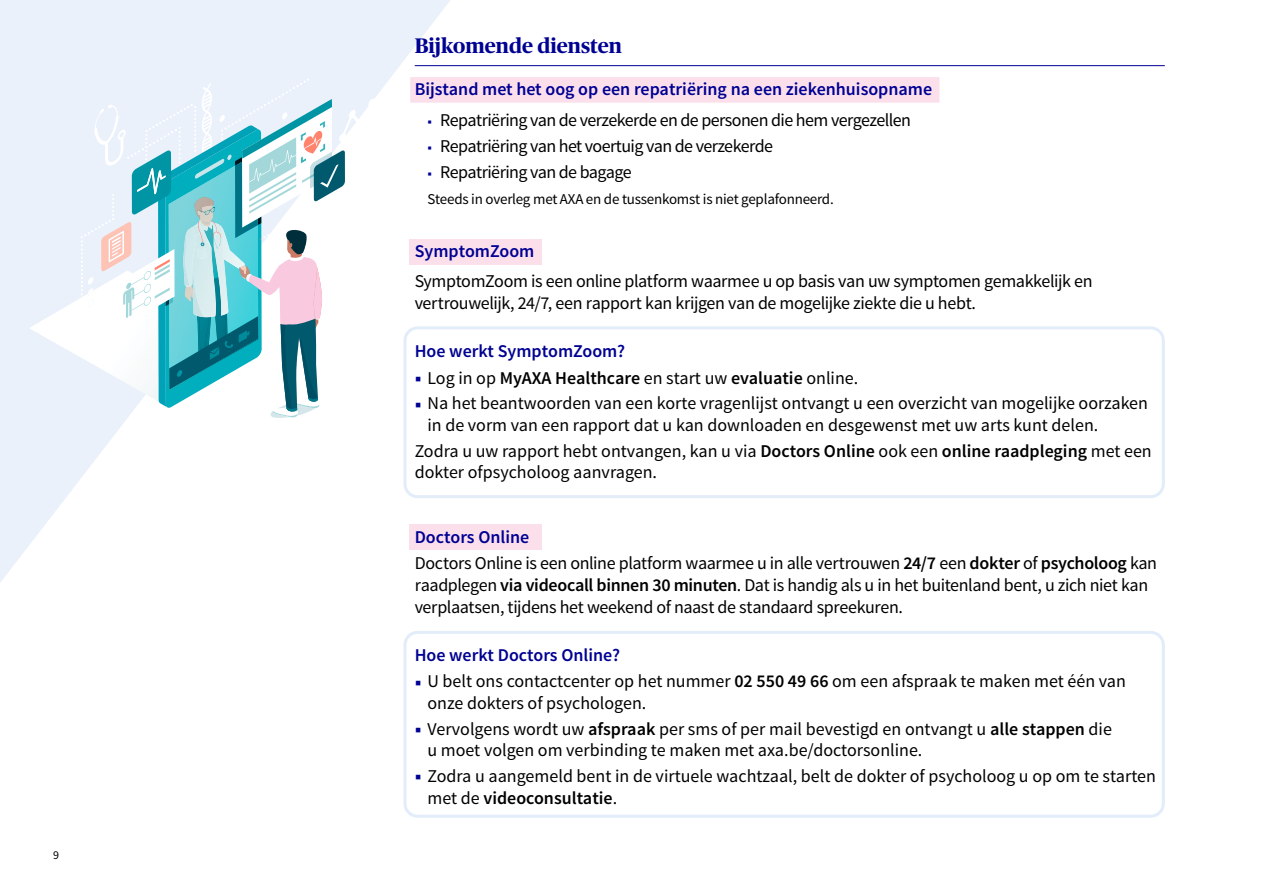
<style>
.page{position:relative;width:1263px;height:893px;background:#fff}
.page>*{position:absolute;margin:0;border:0;box-sizing:border-box;transform-origin:0 0}
.t1{font:700 21px "Publico Headline";color:#000093}
.t2{font:18px/21.6px "Source Sans Pro";letter-spacing:-.015em;color:#000}
.t3{font:600 18px "Source Sans Pro";color:#000093}
.t4{font:600 18px "Source Sans Pro";color:#000}
.t5{font:15px "Source Sans Pro";letter-spacing:-.015em;color:#000}
.t6{font:12px "Source Sans Pro";color:#000}
.s1{font-size:15px;color:#000093}
.s2{font-weight:400;font-size:22.5px;color:#000093}
.s3{font-weight:400}
.s4{font-size:22.5px;color:#000093}
.s5{font-weight:600}
.s6{font-weight:600;color:#000093}
</style>
<div class="page">
<svg style="left:0;top:0;width:451px;height:582px"></svg>
<div style="left:409px;top:239px;width:132px;height:26px;background:#fbdfeb"></div>
<div style="left:409px;top:525px;width:132px;height:25px;background:#fbdfeb"></div>
<div style="left:403px;top:326px;width:762px;height:172px;border:3px solid #e2edf9;border-radius:13px"></div>
<div style="left:403px;top:631px;width:762px;height:187px;border:3px solid #e2edf9;border-radius:13px"></div>
<hr style="left:415px;top:65px;width:750px;height:1px;background:#000093">
<div style="left:410px;top:77px;width:529px;height:26px;background:#fbdfeb"></div>
<svg style="left:29px;top:78px;width:346px;height:340px"></svg>
<p class="t6" style="left:53px;top:848px;width:7px">9</p>
<p class="t1" style="left:415px;top:30px;width:209px">Bijkomende diensten</p>
<p class="t3" style="left:415px;top:78px;width:519px">Bijstand met het oog op een repatriëring na een ziekenhuisopname</p>
<p class="t2" style="left:427px;top:109px;width:485px"><span class="s1">■</span> Repatriëring van de verzekerde en de personen die hem vergezellen</p>
<p class="t2" style="left:427px;top:135px;width:347px"><span class="s1">■</span> Repatriëring van het voertuig van de verzekerde</p>
<p class="t2" style="left:427px;top:161px;width:206px"><span class="s1">■</span> Repatriëring van de bagage</p>
<p class="t5" style="left:427px;top:190px;width:408px">Steeds in overleg met AXA en de tussenkomst is niet geplafonneerd.</p>
<p class="t3" style="left:415px;top:239px;width:121px">SymptomZoom</p>
<p class="t2" style="left:415px;top:271px;width:679px">SymptomZoom is een online platform waarmee u op basis van uw symptomen gemakkelijk en vertrouwelijk, 24/7, een rapport kan krijgen van de mogelijke ziekte die u hebt.</p>
<p class="t3" style="left:415px;top:340px;width:212px">Hoe werkt SymptomZoom?</p>
<p class="t4" style="left:415px;top:366px;width:445px"><span class="s2">■</span> <span class="s3">Log in op</span> MyAXA Healthcare <span class="s3">en start uw</span> evaluatie <span class="s3">online.</span></p>
<p class="t2" style="left:427px;top:393px;width:722px;text-indent:-13px"><span class="s4">■</span> Na het beantwoorden van een korte vragenlijst ontvangt u een overzicht van mogelijke oorzaken in de vorm van een rapport dat u kan downloaden en desgewenst met uw arts kunt delen.</p>
<p class="t2" style="left:415px;top:440px;width:738px">Zodra u uw rapport hebt ontvangen, kan u via <span class="s5">Doctors Online</span> ook een <span class="s5">online raadpleging</span> met een dokter ofpsycholoog aanvragen.</p>
<p class="t2" style="left:415px;top:525px;width:744px;line-height:26.1px"><span class="s6">Doctors Online<br></span>Doctors Online is een online platform waarmee u in alle vertrouwen <span class="s5">24/7</span> een <span class="s5">dokter</span> of <span class="s5">psycholoog</span> kan</p>
<p class="t2" style="left:415px;top:574px;width:735px">raadplegen <span class="s5">via videocall binnen 30 minuten</span>. Dat is handig als u in het buitenland bent, u zich niet kan verplaatsen, tijdens het weekend of naast de standaard spreekuren.</p>
<p class="t3" style="left:415px;top:644px;width:207px">Hoe werkt Doctors Online?</p>
<p class="t2" style="left:427px;top:671px;width:700px;text-indent:-13px"><span class="s4">■</span> U belt ons contactcenter op het nummer <span class="s5">02 550 49 66</span> om een afspraak te maken met één van onze dokters of psychologen.</p>
<p class="t2" style="left:427px;top:718px;width:686px;text-indent:-13px"><span class="s4">■</span> Vervolgens wordt uw <span class="s5">afspraak</span> per sms of per mail bevestigd en ontvangt u <span class="s5">alle stappen</span> die u moet volgen om verbinding te maken met axa.be/doctorsonline.</p>
<p class="t2" style="left:427px;top:765px;width:730px;text-indent:-13px"><span class="s4">■</span> Zodra u aangemeld bent in de virtuele wachtzaal, belt de dokter of psycholoog u op om te starten met de <span class="s5">videoconsultatie</span>.</p>
</div>
